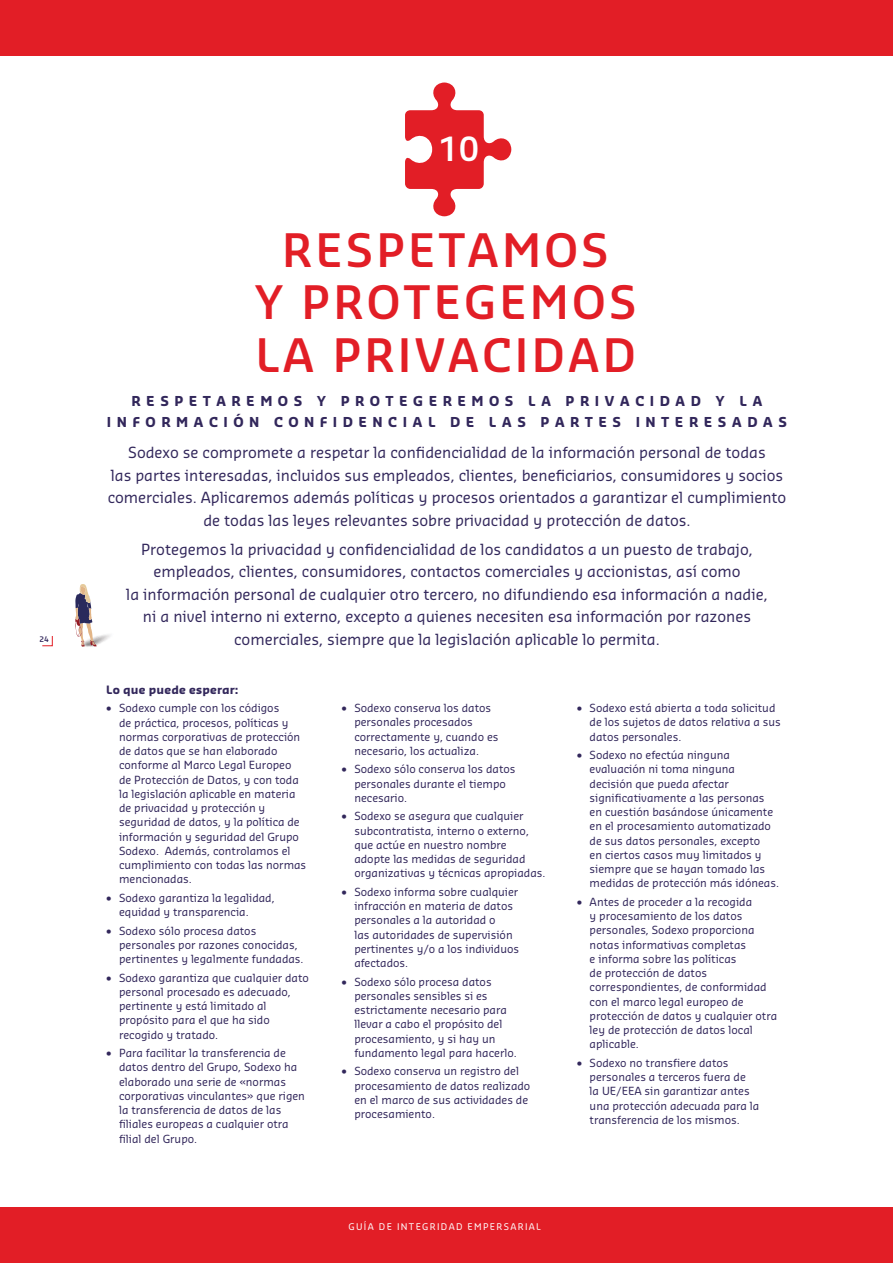
<style>
.page{position:relative;width:893px;height:1263px;background:#fff}
.page>*{position:absolute;margin:0;border:0;box-sizing:border-box;transform-origin:0 0}
.t1{font:600 45px/52.5px "Sansa Pro";letter-spacing:.07em;color:#e21e26;text-align:center}
.t2{font:600 32.55px "Sansa Pro";color:#fff}
.t3{font:15px/22.5px "Sansa Pro";color:#32275b;text-align:center}
.t4{font:700 13.35px/21px "Sansa Pro";letter-spacing:.41em;color:#32275b;text-align:center}
.t5{font:700 11.25px "Sansa Pro";letter-spacing:.01em;color:#32275b}
.t6{font:10.95px/14.2px "Sansa Pro";color:#32275b}
.t7{font:9px "Sansa Pro";letter-spacing:.15em;color:#fff}
.t8{font:600 7.5px "Sansa Pro";color:#32275b}
</style>
<div class="page">
<div style="left:0;top:1208px;width:893px;height:55px;background:#e21e26"></div>
<img style="left:97px;top:634px;width:13px;height:11px">
<svg style="left:75px;top:584px;width:22px;height:63px"></svg>
<svg style="left:42px;top:636px;width:11px;height:10px"></svg>
<div style="left:0;top:0;width:893px;height:55px;background:#e21e26"></div>
<svg style="left:405px;top:82px;width:106px;height:134px"></svg>
<p class="t8" style="left:40px;top:636px;width:11px">24</p>
<h2 class="t2" style="left:439px;top:134px;width:42px">10</h2>
<h1 class="t1" style="left:254px;top:227px;width:384px">RESPETAMOS<br>Y PROTEGEMOS<br>LA PRIVACIDAD</h1>
<p class="t4" style="left:107px;top:392px;width:682px">RESPETAREMOS Y PROTEGEREMOS LA PRIVACIDAD Y LA<br>INFORMACIÓN CONFIDENCIAL DE LAS PARTES INTERESADAS</p>
<p class="t3" style="left:108px;top:443px;width:680px">Sodexo se compromete a respetar la confidencialidad de la información personal de todas<br>las partes interesadas, incluidos sus empleados, clientes, beneficiarios, consumidores y socios comerciales. Aplicaremos además políticas y procesos orientados a garantizar el cumplimiento de todas las leyes relevantes sobre privacidad y protección de datos.</p>
<p class="t3" style="left:126px;top:539px;width:643px">Protegemos la privacidad y confidencialidad de los candidatos a un puesto de trabajo, empleados, clientes, consumidores, contactos comerciales y accionistas, así como<br>la información personal de cualquier otro tercero, no difundiendo esa información a nadie, ni a nivel interno ni externo, excepto a quienes necesiten esa información por razones comerciales, siempre que la legislación aplicable lo permita.</p>
<p class="t5" style="left:106px;top:684px;width:134px">Lo que puede esperar:</p>
<p class="t6" style="left:119px;top:702px;width:189px;text-indent:-13px">• Sodexo cumple con los códigos<br>de práctica, procesos, políticas y normas corporativas de protección de datos que se han elaborado conforme al Marco Legal Europeo de Protección de Datos, y con toda la legislación aplicable en materia de privacidad y protección y seguridad de datos, y la política de información y seguridad del Grupo<br>Sodexo. Además, controlamos el cumplimiento con todas las normas mencionadas.</p>
<p class="t6" style="left:119px;top:891px;width:157px;text-indent:-13px">• Sodexo garantiza la legalidad, equidad y transparencia.</p>
<p class="t6" style="left:119px;top:924px;width:186px;text-indent:-13px">• Sodexo sólo procesa datos personales por razones conocidas, pertinentes y legalmente fundadas.</p>
<p class="t6" style="left:119px;top:971px;width:191px;text-indent:-13px">• Sodexo garantiza que cualquier dato personal procesado es adecuado, pertinente y está limitado al propósito para el que ha sido recogido y tratado.</p>
<p class="t6" style="left:119px;top:1047px;width:187px;text-indent:-13px">• Para facilitar la transferencia de datos dentro del Grupo, Sodexo ha elaborado una serie de «normas corporativas vinculantes» que rigen la transferencia de datos de las filiales europeas a cualquier otra filial del Grupo.</p>
<p class="t6" style="left:590px;top:702px;width:193px;text-indent:-13px">• Sodexo está abierta a toda solicitud de los sujetos de datos relativa a sus datos personales.</p>
<p class="t6" style="left:590px;top:749px;width:191px;text-indent:-13px">• Sodexo no efectúa ninguna evaluación ni toma ninguna decisión que pueda afectar significativamente a las personas en cuestión basándose únicamente en el procesamiento automatizado de sus datos personales, excepto<br>en ciertos casos muy limitados y siempre que se hayan tomado las medidas de protección más idóneas.</p>
<p class="t6" style="left:590px;top:895px;width:189px;text-indent:-13px">• Antes de proceder a la recogida<br>y procesamiento de los datos personales, Sodexo proporciona notas informativas completas<br>e informa sobre las políticas<br>de protección de datos correspondientes, de conformidad con el marco legal europeo de protección de datos y cualquier otra ley de protección de datos local aplicable.</p>
<p class="t6" style="left:590px;top:1056px;width:171px;text-indent:-13px">• Sodexo no transfiere datos personales a terceros fuera de<br>la UE/EEA sin garantizar antes una protección adecuada para la transferencia de los mismos.</p>
<p class="t6" style="left:354px;top:702px;width:146px;text-indent:-13px">• Sodexo conserva los datos personales procesados correctamente y, cuando es necesario, los actualiza.</p>
<p class="t6" style="left:354px;top:763px;width:163px;text-indent:-13px">• Sodexo sólo conserva los datos personales durante el tiempo necesario.</p>
<p class="t6" style="left:354px;top:810px;width:193px;text-indent:-13px">• Sodexo se asegura que cualquier subcontratista, interno o externo, que actúe en nuestro nombre adopte las medidas de seguridad organizativas y técnicas apropiadas.</p>
<p class="t6" style="left:354px;top:886px;width:166px;text-indent:-13px">• Sodexo informa sobre cualquier infracción en materia de datos personales a la autoridad o<br>las autoridades de supervisión pertinentes y/o a los individuos afectados.</p>
<p class="t6" style="left:354px;top:975px;width:164px;text-indent:-13px">• Sodexo sólo procesa datos personales sensibles si es estrictamente necesario para llevar a cabo el propósito del procesamiento, y si hay un fundamento legal para hacerlo.</p>
<p class="t6" style="left:354px;top:1065px;width:177px;text-indent:-13px">• Sodexo conserva un registro del procesamiento de datos realizado en el marco de sus actividades de procesamiento.</p>
<p class="t7" style="left:348px;top:1222px;width:194px">GUÍA DE INTEGRIDAD EMPERSARIAL</p>
</div>
